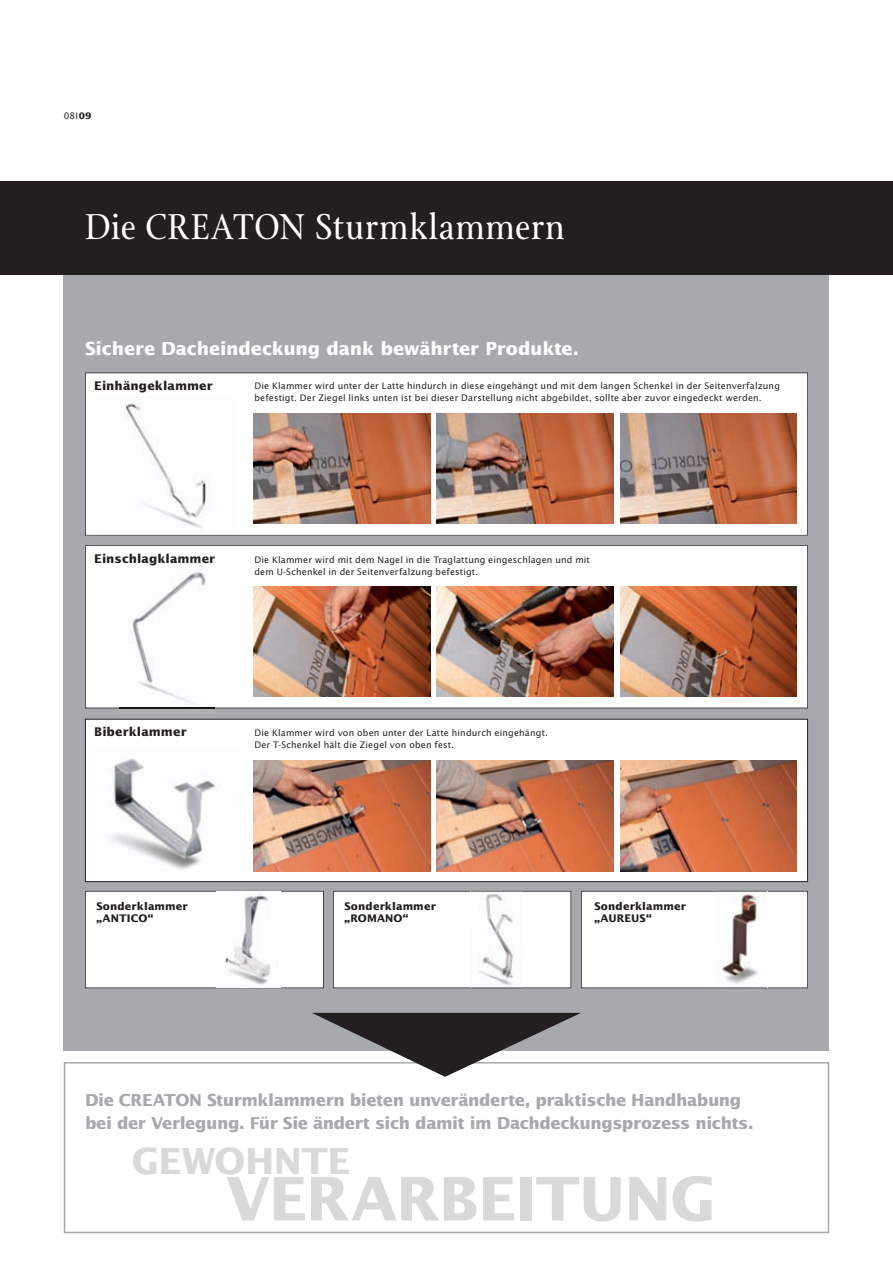
<style>
.page{position:relative;width:893px;height:1263px;background:#fff}
.page>*{position:absolute;margin:0;border:0;box-sizing:border-box;transform-origin:0 0}
.t1{font:700 60px "Lucida Sans";letter-spacing:-.02em;color:#d9d9da}
.t2{font:39px "Stone Print";letter-spacing:.025em;color:#fff}
.t3{font:700 36px "Lucida Sans";letter-spacing:-.015em;color:#d9d9da}
.t4{font:700 18px "Lucida Sans";letter-spacing:-.01em;color:#fff}
.t5{font:700 16.5px/22.5px "Lucida Sans";letter-spacing:-.025em;color:#a8a9ad}
.t6{font:700 12px "Lucida Sans";letter-spacing:.005em;color:#231f20}
.t7{font:700 10.5px/12px "Lucida Sans";letter-spacing:.01em;color:#231f20}
.t8{font:9px/12px "Lucida Sans";letter-spacing:.015em;color:#231f20}
.s1{font-weight:700}
</style>
<div class="page">
<div style="left:64px;top:274px;width:765px;height:776px;background:#a8a9ad"></div>
<div style="left:581px;top:891px;width:227px;height:97px;background:#fff"></div>
<div style="left:333px;top:891px;width:238px;height:97px;background:#fff"></div>
<div style="left:85px;top:891px;width:239px;height:97px;background:#fff"></div>
<svg style="left:85px;top:372px;width:723px;height:164px;background:#f5f3f3"></svg>
<div style="left:85px;top:545px;width:723px;height:163px;background:#fff"></div>
<div style="left:85px;top:719px;width:722px;height:162px;background:#fff"></div>
<div style="left:85px;top:719px;width:723px;height:163px;border:1px solid #231f20"></div>
<div style="left:64px;top:1062px;width:765px;height:171px;border:2px solid #a8a9ad"></div>
<div style="left:0;top:181px;width:893px;height:93px;background:#231f20"></div>
<svg style="left:312px;top:1013px;width:269px;height:64px"></svg>
<img style="left:254px;top:414px;width:176px;height:110px">
<img style="left:437px;top:414px;width:177px;height:110px">
<img style="left:620px;top:414px;width:177px;height:110px">
<img style="left:254px;top:586px;width:176px;height:110px">
<img style="left:437px;top:586px;width:177px;height:110px">
<img style="left:620px;top:586px;width:177px;height:110px">
<img style="left:254px;top:761px;width:176px;height:110px">
<img style="left:437px;top:761px;width:177px;height:110px">
<img style="left:620px;top:761px;width:177px;height:110px">
<img style="left:109px;top:758px;width:107px;height:112px">
<img style="left:716px;top:891px;width:51px;height:97px">
<img style="left:471px;top:891px;width:51px;height:97px">
<img style="left:217px;top:892px;width:64px;height:95px">
<div style="left:99px;top:396px;width:135px;height:138px;background:#fcfdfe"></div>
<img style="left:120px;top:567px;width:95px;height:141px">
<img style="left:120px;top:708px;width:95px;height:1px">
<p class="t8" style="left:64px;top:110px;width:29px">08I<span class="s1">09</span></p>
<h2 class="t2" style="left:85px;top:205px;width:481px">Die CREATON Sturmklammern</h2>
<h3 class="t4" style="left:85px;top:337px;width:495px">Sichere Dacheindeckung dank bewährter Produkte.</h3>
<h3 class="t6" style="left:94px;top:378px;width:120px">Einhängeklammer</h3>
<p class="t8" style="left:254px;top:380px;width:527px">Die Klammer wird unter der Latte hindurch in diese eingehängt und mit dem langen Schenkel in der Seitenverfalzung befestigt. Der Ziegel links unten ist bei dieser Darstellung nicht abgebildet, sollte aber zuvor eingedeckt werden.</p>
<h3 class="t6" style="left:94px;top:552px;width:123px">Einschlagklammer</h3>
<p class="t8" style="left:254px;top:554px;width:337px">Die Klammer wird mit dem Nagel in die Traglattung eingeschlagen und mit dem U-Schenkel in der Seitenverfalzung befestigt.</p>
<h3 class="t6" style="left:94px;top:724px;width:94px">Biberklammer</h3>
<p class="t8" style="left:254px;top:726px;width:295px">Die Klammer wird von oben unter der Latte hindurch eingehängt.<br>Der T-Schenkel hält die Ziegel von oben fest.</p>
<p class="t7" style="left:96px;top:900px;width:93px">Sonderklammer „ANTICO“</p>
<p class="t7" style="left:344px;top:900px;width:93px">Sonderklammer „ROMANO“</p>
<p class="t7" style="left:594px;top:900px;width:93px">Sonderklammer „AUREUS“</p>
<h3 class="t5" style="left:85px;top:1088px;width:670px">Die CREATON Sturmklammern bieten unveränderte, praktische Handhabung bei der Verlegung. Für Sie ändert sich damit im Dachdeckungsprozess nichts.</h3>
<h3 class="t3" style="left:132px;top:1139px;width:220px">GEWOHNTE</h3>
<h1 class="t1" style="left:226px;top:1162px;width:492px">VERARBEITUNG</h1>
</div>
